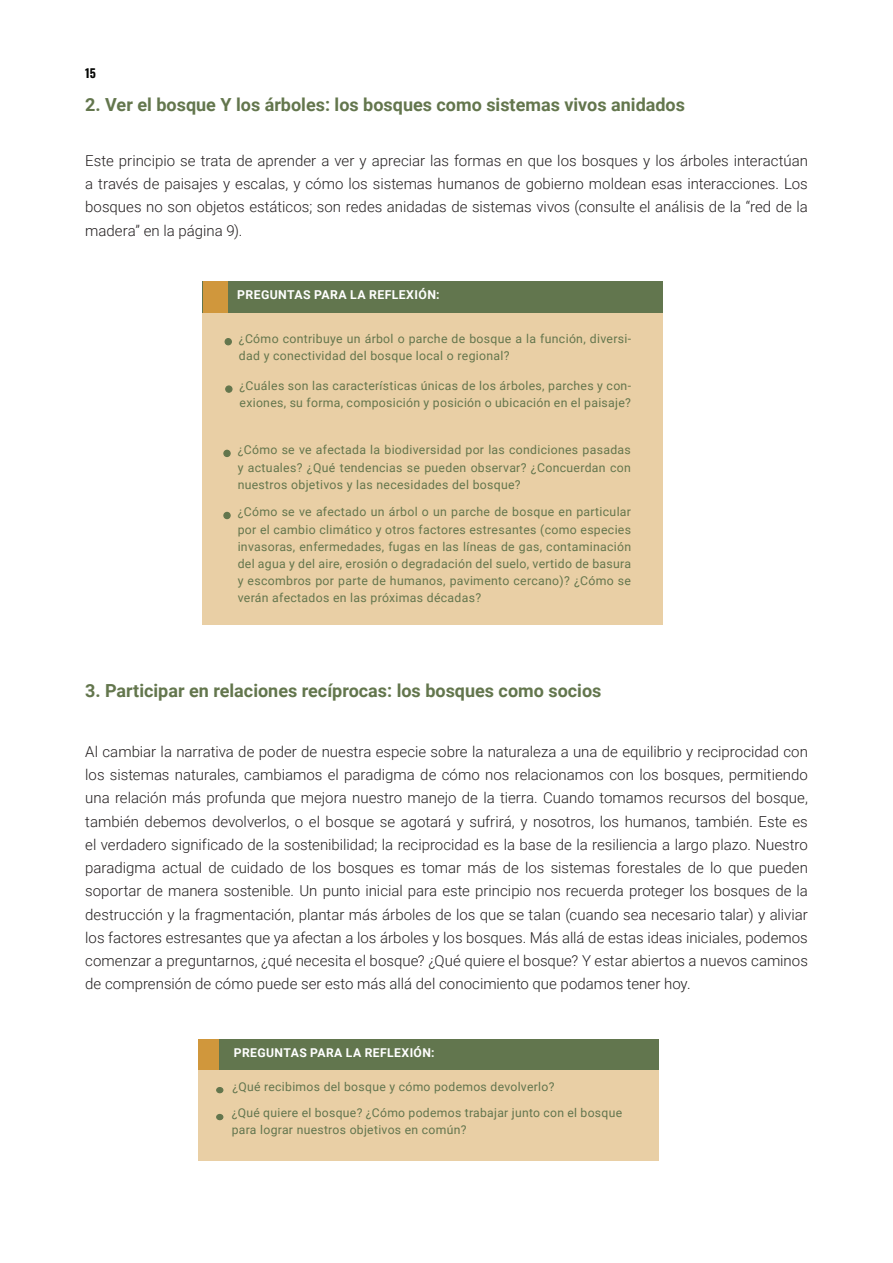
<style>
.page{position:relative;width:893px;height:1263px;background:#fff}
.page>*{position:absolute;margin:0;border:0;box-sizing:border-box;transform-origin:0 0}
.t1{font:700 18px "Roboto";color:#63764d}
.Leeza_s_mastermind{font:300 15px/23.2px "Roboto";color:#231f20;text-align:justify}
.Lato_white_9{font:12.3px/17.1px "Roboto";letter-spacing:.025em;color:#64764d}
.t2{font:700 12.3px "Roboto";letter-spacing:.035em;color:#fff}
.Lato_9{font:12.15px/17px "Roboto";letter-spacing:.025em;color:#62754e}
.t3{font:700 12.15px "Roboto";letter-spacing:.035em;color:#fff}
.t4{font:700 12px "Oswald";color:#040503}
</style>
<div class="page">
<div style="left:203px;top:313px;width:460px;height:312px;background:#e9cfa5"></div>
<div style="left:203px;top:282px;width:460px;height:31px;background:#62764e"></div>
<div style="left:203px;top:282px;width:25px;height:31px;background:#d0973c"></div>
<svg style="left:225px;top:339px;width:6px;height:6px"></svg>
<div style="left:225px;top:338px;width:7px;height:7px;border:1px solid #64764d;border-radius:50%"></div>
<svg style="left:227px;top:387px;width:4px;height:4px"></svg>
<div style="left:225px;top:385px;width:8px;height:8px;border:1px solid #64764d;border-radius:50%"></div>
<svg style="left:224px;top:450px;width:6px;height:5px"></svg>
<div style="left:223px;top:450px;width:8px;height:7px;border:1px solid #64764d;border-radius:50%"></div>
<div style="left:224px;top:512px;width:6px;height:7px;background:#63764d;border-radius:50%"></div>
<div style="left:223px;top:512px;width:8px;height:7px;border:1px solid #64764d;border-radius:50%"></div>
<div style="left:198px;top:1070px;width:461px;height:91px;background:#e9cfa5"></div>
<div style="left:198px;top:1039px;width:461px;height:31px;background:#62764e"></div>
<div style="left:198px;top:1039px;width:21px;height:31px;background:#d0973c"></div>
<svg style="left:217px;top:1087px;width:6px;height:6px"></svg>
<div style="left:216px;top:1087px;width:7px;height:6px;border:1px solid #64764d;border-radius:50%"></div>
<div style="left:216px;top:1114px;width:7px;height:6px;border:1px solid #64764d;border-radius:50%"></div>
<p class="t4" style="left:85px;top:67px;width:12px">15</p>
<p class="t1" style="left:85px;top:92px;width:601px">2. Ver el bosque Y los árboles: los bosques como sistemas vivos anidados</p>
<p class="Leeza_s_mastermind" style="left:85px;top:148px;width:724px">Este principio se trata de aprender a ver y apreciar las formas en que los bosques y los árboles interactúan a través de paisajes y escalas, y cómo los sistemas humanos de gobierno moldean esas interacciones. Los bosques no son objetos estáticos; son redes anidadas de sistemas vivos (consulte el análisis de la “red de la madera” en la página 9).</p>
<p class="t2" style="left:237px;top:286px;width:204px">PREGUNTAS PARA LA REFLEXIÓN:</p>
<p class="Lato_white_9" style="left:239px;top:329px;width:394px">¿Cómo contribuye un árbol o parche de bosque a la función, diversi&shy;dad y conectividad del bosque local o regional?</p>
<p class="Lato_white_9" style="left:240px;top:377px;width:393px">¿Cuáles son las características únicas de los árboles, parches y con&shy;exiones, su forma, composición y posición o ubicación en el paisaje?</p>
<p class="Lato_white_9" style="left:238px;top:441px;width:395px;text-align:justify">¿Cómo se ve afectada la biodiversidad por las condiciones pasadas y actuales? ¿Qué tendencias se pueden observar? ¿Concuerdan con nuestros objetivos y las necesidades del bosque?</p>
<p class="Lato_white_9" style="left:238px;top:503px;width:395px;text-align:justify">¿Cómo se ve afectado un árbol o un parche de bosque en particular por el cambio climático y otros factores estresantes (como especies invasoras, enfermedades, fugas en las líneas de gas, contaminación del agua y del aire, erosión o degradación del suelo, vertido de basura y escombros por parte de humanos, pavimento cercano)? ¿Cómo se verán afectados en las próximas décadas?</p>
<p class="t1" style="left:85px;top:678px;width:518px">3. Participar en relaciones recíprocas: los bosques como socios</p>
<p class="Leeza_s_mastermind" style="left:85px;top:739px;width:724px">Al cambiar la narrativa de poder de nuestra especie sobre la naturaleza a una de equilibrio y reciprocidad con los sistemas naturales, cambiamos el paradigma de cómo nos relacionamos con los bosques, permitiendo una relación más profunda que mejora nuestro manejo de la tierra. Cuando tomamos recursos del bosque, también debemos devolverlos, o el bosque se agotará y sufrirá, y nosotros, los humanos, también. Este es el verdadero significado de la sostenibilidad; la reciprocidad es la base de la resiliencia a largo plazo. Nuestro paradigma actual de cuidado de los bosques es tomar más de los sistemas forestales de lo que pueden soportar de manera sostenible. Un punto inicial para este principio nos recuerda proteger los bosques de la destrucción y la fragmentación, plantar más árboles de los que se talan (cuando sea necesario talar) y aliviar los factores estresantes que ya afectan a los árboles y los bosques. Más allá de estas ideas iniciales, podemos comenzar a preguntarnos, ¿qué necesita el bosque? ¿Qué quiere el bosque? Y estar abiertos a nuevos caminos de comprensión de cómo puede ser esto más allá del conocimiento que podamos tener hoy.</p>
<p class="t3" style="left:234px;top:1044px;width:202px">PREGUNTAS PARA LA REFLEXIÓN:</p>
<p class="Lato_9" style="left:232px;top:1077px;width:323px">¿Qué recibimos del bosque y cómo podemos devolverlo?</p>
<p class="Lato_9" style="left:232px;top:1104px;width:392px">¿Qué quiere el bosque? ¿Cómo podemos trabajar junto con el bosque para lograr nuestros objetivos en común?</p>
</div>
